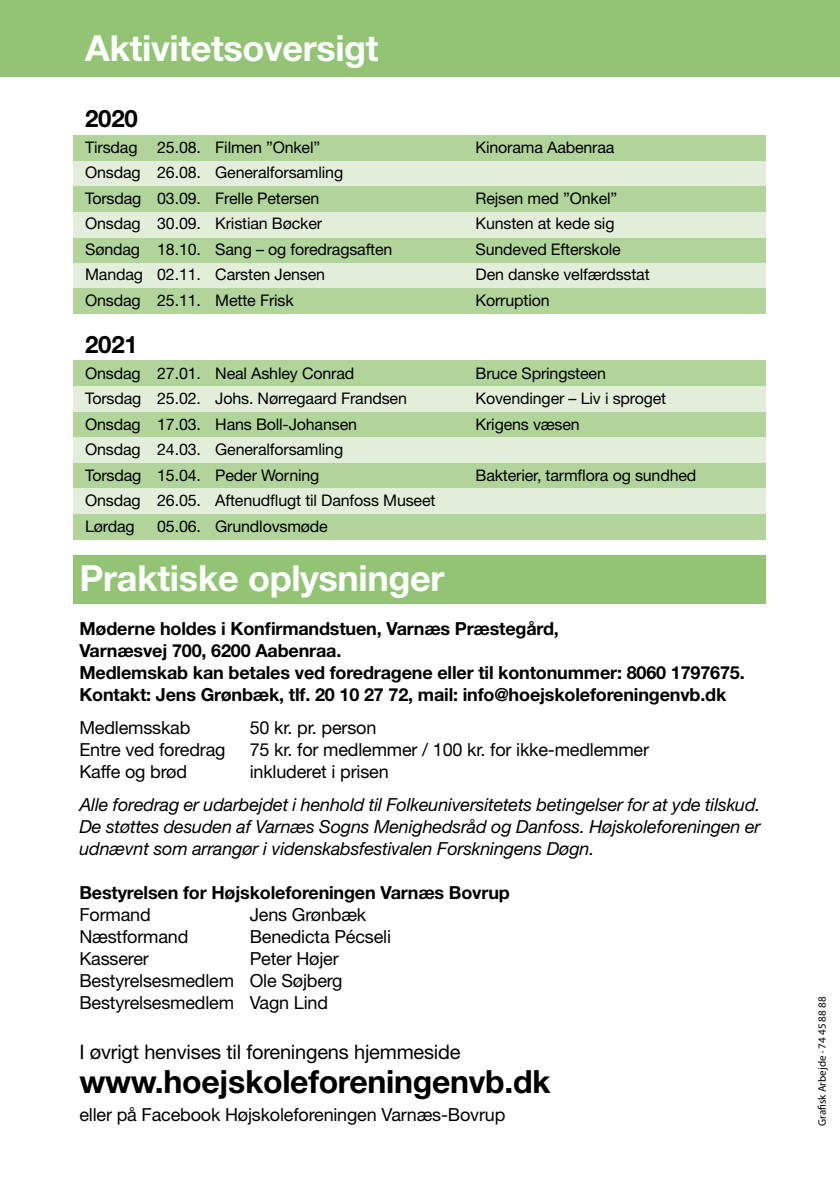
<style>
.page{position:relative;width:840px;height:1191px;background:#fff}
.page>*{position:absolute;margin:0;border:0;box-sizing:border-box;transform-origin:0 0}
.t1{font:700 36px "Helvetica Neue LT Std";letter-spacing:-.01em;color:#fff}
.t2{font:700 32px "Helvetica Neue LT Std";letter-spacing:-.01em;color:#000}
.t3{font:700 24px "Helvetica Neue LT Std";letter-spacing:-.01em;color:#000}
.t4{font:20px "Helvetica Neue LT Std";letter-spacing:-.01em;color:#000}
.t5{font:18px/22px "Helvetica Neue LT Std";letter-spacing:-.01em;color:#000}
.t6{font:700 18px/22px "Helvetica Neue LT Std";letter-spacing:-.01em;color:#000}
.t7{font:italic 18px/22px "Helvetica Neue LT Std";letter-spacing:-.01em;color:#000;text-align:justify}
.t8{font:16px/25.6px "Helvetica Neue LT Std";letter-spacing:-.01em;color:#000}
.t9{font:11px "Myriad Pro";color:#000}
</style>
<div class="page">
<div style="left:0;top:0;width:839px;height:77px;background:#93c476"></div>
<div style="left:74px;top:555px;width:691px;height:48px;background:#93c476"></div>
<div style="left:74px;top:361px;width:691px;height:25px;background:#b1d49b"></div>
<div style="left:74px;top:135px;width:691px;height:26px;background:#b1d49b"></div>
<div style="left:74px;top:386px;width:691px;height:26px;background:#e2eed9"></div>
<div style="left:74px;top:161px;width:691px;height:25px;background:#e2eed9"></div>
<div style="left:74px;top:412px;width:691px;height:25px;background:#b1d49b"></div>
<div style="left:74px;top:186px;width:691px;height:26px;background:#b1d49b"></div>
<div style="left:74px;top:463px;width:691px;height:25px;background:#b1d49b"></div>
<div style="left:74px;top:237px;width:691px;height:26px;background:#b1d49b"></div>
<div style="left:74px;top:488px;width:691px;height:26px;background:#e2eed9"></div>
<div style="left:74px;top:263px;width:691px;height:25px;background:#e2eed9"></div>
<div style="left:74px;top:437px;width:691px;height:26px;background:#e2eed9"></div>
<div style="left:74px;top:212px;width:691px;height:25px;background:#e2eed9"></div>
<div style="left:74px;top:514px;width:691px;height:25px;background:#b1d49b"></div>
<div style="left:74px;top:288px;width:691px;height:26px;background:#b1d49b"></div>
<h1 class="t1" style="left:85px;top:26px;width:295px">Aktivitetsoversigt</h1>
<h3 class="t3" style="left:85px;top:104px;width:54px">2020</h3>
<p class="t8" style="left:85px;top:134px;width:236px">Tirsdag 25.08. Filmen ”Onkel”</p>
<p class="t8" style="left:475px;top:134px;width:140px">Kinorama Aabenraa</p>
<p class="t8" style="left:85px;top:159px;width:259px">Onsdag 26.08. Generalforsamling<br>Torsdag 03.09. Frelle Petersen</p>
<p class="t8" style="left:475px;top:185px;width:143px">Rejsen med ”Onkel”</p>
<p class="t8" style="left:85px;top:210px;width:238px">Onsdag 30.09. Kristian Bøcker</p>
<p class="t8" style="left:475px;top:210px;width:140px">Kunsten at kede sig</p>
<p class="t8" style="left:85px;top:236px;width:309px">Søndag 18.10. Sang – og foredragsaften</p>
<p class="t8" style="left:475px;top:236px;width:146px">Sundeved Efterskole</p>
<p class="t8" style="left:85px;top:261px;width:241px">Mandag 02.11. Carsten Jensen</p>
<p class="t8" style="left:475px;top:261px;width:175px">Den danske velfærdsstat</p>
<p class="t8" style="left:85px;top:287px;width:210px">Onsdag 25.11. Mette Frisk</p>
<p class="t8" style="left:475px;top:287px;width:76px">Korruption</p>
<h3 class="t3" style="left:85px;top:330px;width:54px">2021</h3>
<p class="t8" style="left:85px;top:360px;width:270px">Onsdag 27.01. Neal Ashley Conrad</p>
<p class="t8" style="left:475px;top:360px;width:132px">Bruce Springsteen</p>
<p class="t8" style="left:85px;top:386px;width:323px">Torsdag 25.02. Johs. Nørregaard Frandsen</p>
<p class="t8" style="left:475px;top:386px;width:192px">Kovendinger – Liv i sproget</p>
<p class="t8" style="left:85px;top:411px;width:273px">Onsdag 17.03. Hans Boll-Johansen</p>
<p class="t8" style="left:475px;top:411px;width:106px">Krigens væsen</p>
<p class="t8" style="left:85px;top:437px;width:259px">Onsdag 24.03. Generalforsamling<br>Torsdag 15.04. Peder Worning</p>
<p class="t8" style="left:475px;top:462px;width:222px">Bakterier, tarmflora og sundhed</p>
<p class="t8" style="left:85px;top:488px;width:351px">Onsdag 26.05. Aftenudflugt til Danfoss Museet<br>Lørdag</p>
<p class="t8" style="left:157px;top:513px;width:172px">05.06. Grundlovsmøde</p>
<h1 class="t1" style="left:79px;top:555px;width:366px">Praktiske oplysninger</h1>
<p class="t6" style="left:79px;top:617px;width:666px">Møderne holdes i Konfirmandstuen, Varnæs Præstegård,<br>Varnæsvej 700, 6200 Aabenraa.<br>Medlemskab kan betales ved foredragene eller til kontonummer: 8060 1797675.<br>Kontakt: Jens Grønbæk, tlf. 20 10 27 72, mail: info@hoejskoleforeningenvb.dk</p>
<p class="t5" style="left:79px;top:716px;width:112px">Medlemsskab</p>
<p class="t5" style="left:249px;top:716px;width:128px">50 kr. pr. person</p>
<p class="t5" style="left:79px;top:738px;width:147px">Entre ved foredrag</p>
<p class="t5" style="left:249px;top:738px;width:400px">75 kr. for medlemmer / 100 kr. for ikke-medlemmer</p>
<p class="t5" style="left:79px;top:760px;width:109px">Kaffe og brød</p>
<p class="t5" style="left:249px;top:760px;width:140px">inkluderet i prisen</p>
<p class="t7" style="left:79px;top:793px;width:682px">Alle foredrag er udarbejdet i henhold til Folkeuniversitetets betingelser for at yde tilskud.<br>De støttes desuden af Varnæs Sogns Menighedsråd og Danfoss. Højskoleforeningen er udnævnt som arrangør i videnskabsfestivalen Forskningens Døgn.</p>
<p class="t6" style="left:79px;top:881px;width:431px">Bestyrelsen for Højskoleforeningen Varnæs Bovrup</p>
<p class="t5" style="left:79px;top:903px;width:73px">Formand</p>
<p class="t5" style="left:249px;top:903px;width:118px">Jens Grønbæk</p>
<p class="t5" style="left:79px;top:925px;width:110px">Næstformand</p>
<p class="t5" style="left:249px;top:925px;width:143px">Benedicta Pécseli</p>
<p class="t5" style="left:79px;top:947px;width:71px">Kasserer</p>
<p class="t5" style="left:79px;top:947px;width:264px;text-indent:170px">Peter Højer<br>Bestyrelsesmedlem Ole Søjberg<br>Bestyrelsesmedlem Vagn Lind</p>
<p class="t4" style="left:79px;top:1039px;width:382px">I øvrigt henvises til foreningens hjemmeside</p>
<h2 class="t2" style="left:79px;top:1061px;width:472px">www.hoejskoleforeningenvb.dk</h2>
<p class="t5" style="left:79px;top:1103px;width:427px">eller på Facebook Højskoleforeningen Varnæs-Bovrup</p>
<p class="t9" style="left:815px;top:1125px;width:131px;rotate:-90deg">Grafisk Arbejde · 74 45 88 88</p>
</div>
